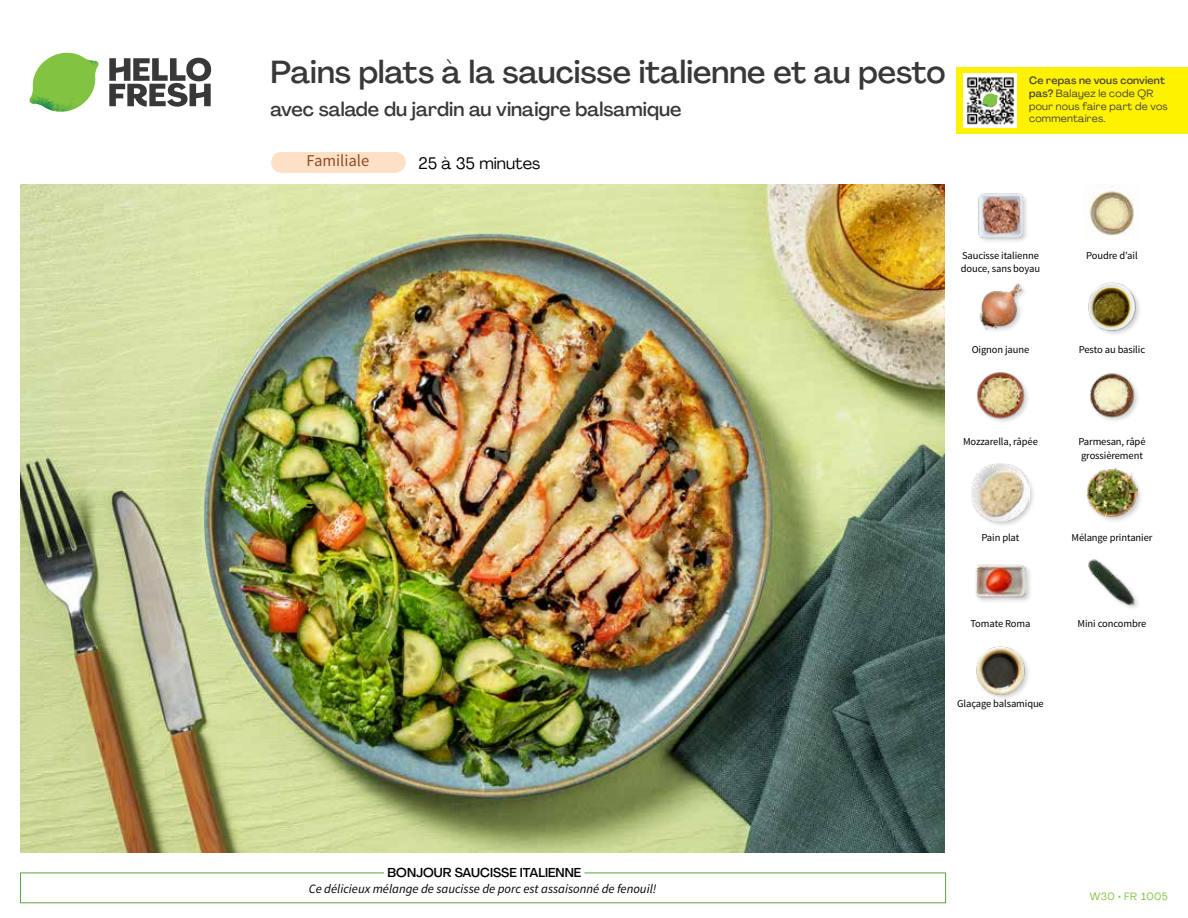
<style>
.page{position:relative;width:1188px;height:918px;background:#fff}
.page>*{position:absolute;margin:0;border:0;box-sizing:border-box;transform-origin:0 0}
.t1{font:500 31.5px "Agrandir";color:#383839}
.t2{font:500 19.5px "Agrandir";color:#383839}
.t3{font:16.5px "Agrandir";color:#000}
.t4{font:16.5px "Source Sans Pro";color:#8e4b25}
.t5{font:italic 12.75px "Source Sans Pro";color:#000}
.t6{font:500 12.75px "Agrandir";color:#000}
.t7{font:10.5px/13.5px "Source Sans Pro";letter-spacing:-.01em;color:#000}
.t8{font:10.5px/12.8px "Agrandir";letter-spacing:.02em;color:#414042}
.t9{font:10.5px "Agrandir";letter-spacing:.05em;color:#82c341}
.s1{font-weight:500}
</style>
<div class="page">
<svg style="left:109px;top:57px;width:102px;height:50px"></svg>
<svg style="left:34px;top:53px;width:62px;height:40px"></svg>
<img style="left:67px;top:53px;width:32px;height:26px">
<img style="left:33px;top:75px;width:59px;height:11px">
<img style="left:29px;top:79px;width:61px;height:33px">
<img style="left:65px;top:86px;width:27px;height:25px">
<div style="left:20px;top:873px;width:926px;height:30px;border:1px solid #609f43"></div>
<div style="left:384px;top:865px;width:200px;height:15px;background:#fff"></div>
<img style="left:21px;top:184px;width:924px;height:668px">
<div style="left:271px;top:152px;width:135px;height:21px;background:#fee0c6;border-radius:10px"></div>
<img style="left:976px;top:646px;width:53px;height:52px">
<img style="left:1088px;top:559px;width:50px;height:49px">
<div style="left:974px;top:563px;width:59px;height:41px;background:#000;opacity:.2"></div>
<img style="left:975px;top:563px;width:51px;height:41px">
<div style="left:1086px;top:467px;width:58px;height:56px;background:#000;opacity:.2"></div>
<img style="left:1087px;top:467px;width:50px;height:51px">
<div style="left:970px;top:462px;width:66px;height:66px;background:#000;opacity:.2"></div>
<img style="left:972px;top:464px;width:57px;height:57px">
<img style="left:1090px;top:373px;width:48px;height:48px">
<img style="left:976px;top:372px;width:52px;height:50px">
<img style="left:1088px;top:282px;width:52px;height:52px">
<img style="left:979px;top:283px;width:45px;height:48px">
<img style="left:1089px;top:184px;width:46px;height:52px">
<img style="left:978px;top:193px;width:49px;height:48px">
<div style="left:956px;top:67px;width:232px;height:67px;background:#fff200"></div>
<img style="left:964px;top:74px;width:52px;height:54px">
<svg style="left:982px;top:93px;width:16px;height:14px"></svg>
<h1 class="t1" style="left:271px;top:52px;width:677px">Pains plats à la saucisse italienne et au pesto</h1>
<h2 class="t2" style="left:271px;top:97px;width:412px">avec salade du jardin au vinaigre balsamique</h2>
<h3 class="t3" style="left:418px;top:153px;width:123px">25 à 35 minutes</h3>
<h3 class="t4" style="left:306px;top:151px;width:64px">Familiale</h3>
<p class="t8" style="left:1029px;top:74px;width:140px"><span class="s1">Ce repas ne vous convient pas?</span> Balayez le code QR pour nous faire part de vos commentaires.</p>
<p class="t7" style="left:961px;top:249px;width:81px">Saucisse italienne douce, sans boyau</p>
<p class="t7" style="left:972px;top:343px;width:59px">Oignon jaune</p>
<p class="t7" style="left:1086px;top:249px;width:53px">Poudre d’ail</p>
<p class="t7" style="left:1079px;top:343px;width:68px">Pesto au basilic</p>
<p class="t7" style="left:963px;top:435px;width:76px">Mozzarella, râpée</p>
<p class="t7" style="left:981px;top:531px;width:39px">Pain plat</p>
<p class="t7" style="left:1078px;top:435px;width:69px">Parmesan, râpé grossièrement</p>
<p class="t7" style="left:1071px;top:531px;width:82px">Mélange printanier</p>
<p class="t7" style="left:970px;top:617px;width:62px">Tomate Roma</p>
<p class="t7" style="left:957px;top:697px;width:88px">Glaçage balsamique</p>
<p class="t7" style="left:1078px;top:617px;width:70px">Mini concombre</p>
<p class="t6" style="left:388px;top:864px;width:195px">BONJOUR SAUCISSE ITALIENNE</p>
<p class="t5" style="left:309px;top:881px;width:349px">Ce délicieux mélange de saucisse de porc est assaisonné de fenouil!</p>
<p class="t9" style="left:1090px;top:890px;width:80px">W30 • FR 1005</p>
</div>
